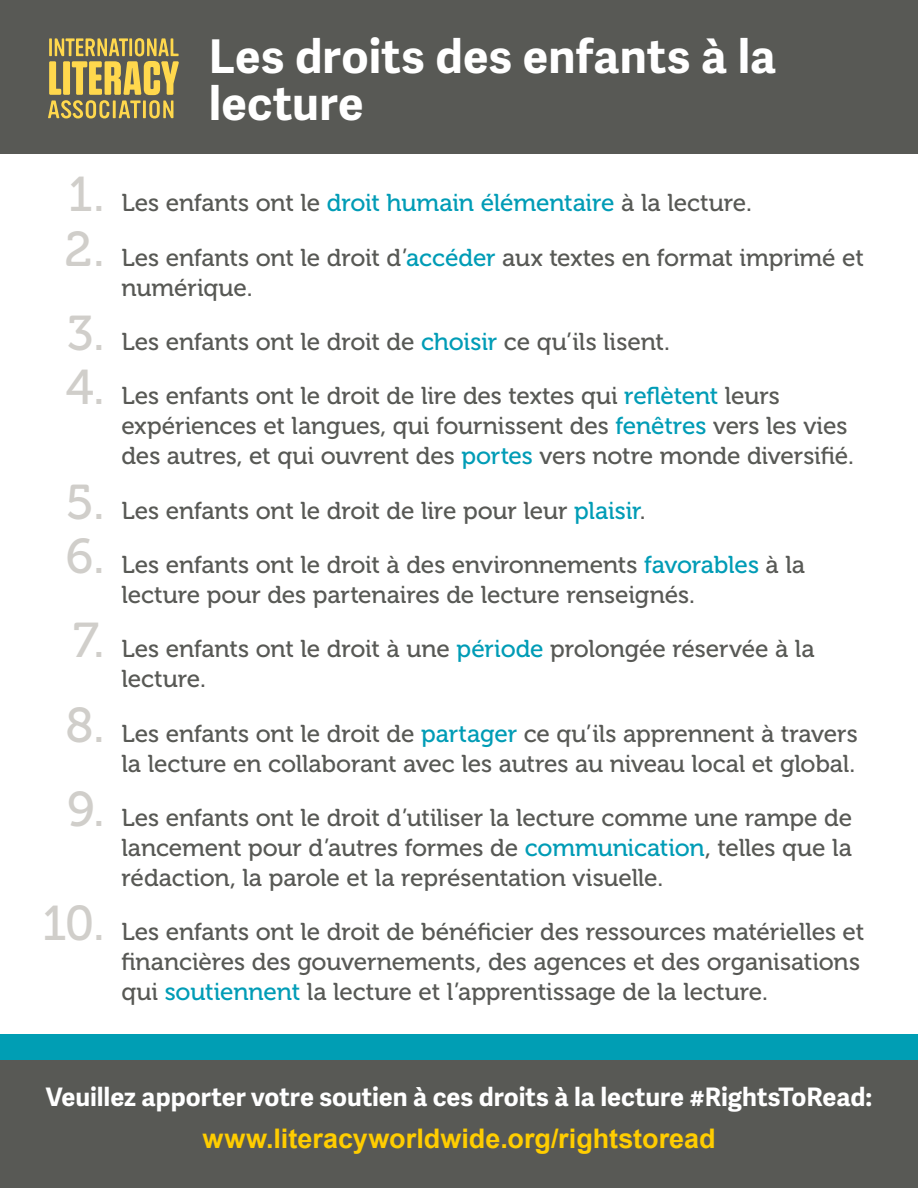
<style>
.page{position:relative;width:918px;height:1188px;background:#fff}
.page>*{position:absolute;margin:0;border:0;box-sizing:border-box;transform-origin:0 0}
.subhead{font:700 46.5px/46.5px "Adelle Sans";letter-spacing:.005em;color:#fff}
.subhead-2{font:700 27px "Arial";color:#ffcd00}
.subhead-3{font:700 25.5px "Adelle Sans";color:#fff}
.List_Paragraph{font:24.3px/30px "Museo 500";letter-spacing:-.005em;color:#585955}
.s1{font-size:48.75px;color:#d0ceca}
.s2{color:#009cb6}
</style>
<div class="page">
<div style="left:0;top:0;width:918px;height:153px;background:#585955"></div>
<svg style="left:48px;top:38px;width:131px;height:80px"></svg>
<div style="left:0;top:1034px;width:918px;height:31px;background:#009eb4"></div>
<div style="left:0;top:1060px;width:918px;height:128px;background:#585955"></div>
<p class="subhead" style="left:209px;top:35px;width:569px">Les droits des enfants à la lecture</p>
<p class="List_Paragraph" style="left:68px;top:188px;width:685px"><span class="s1">1.</span> Les enfants ont le <span class="s2">droit humain élémentaire</span> à la lecture.</p>
<p class="List_Paragraph" style="left:121px;top:243px;width:744px;text-indent:-57px"><span class="s1">2.</span> Les enfants ont le droit d’<span class="s2">accéder</span> aux textes en format imprimé et numérique.</p>
<p class="List_Paragraph" style="left:67px;top:327px;width:604px"><span class="s1">3.</span> Les enfants ont le droit de <span class="s2">choisir</span> ce qu’ils lisent.</p>
<p class="List_Paragraph" style="left:121px;top:381px;width:734px;text-indent:-56px"><span class="s1">4.</span> Les enfants ont le droit de lire des textes qui <span class="s2">reflètent</span> leurs expériences et langues, qui fournissent des <span class="s2">fenêtres</span> vers les vies des autres, et qui ouvrent des <span class="s2">portes</span> vers notre monde diversifié.</p>
<p class="List_Paragraph" style="left:66px;top:496px;width:582px"><span class="s1">5.</span> Les enfants ont le droit de lire pour leur <span class="s2">plaisir</span>.</p>
<p class="List_Paragraph" style="left:121px;top:550px;width:685px;text-indent:-56px"><span class="s1">6.</span> Les enfants ont le droit à des environnements <span class="s2">favorables</span> à la lecture pour des partenaires de lecture renseignés.</p>
<p class="List_Paragraph" style="left:121px;top:634px;width:695px;text-indent:-48px"><span class="s1">7.</span> Les enfants ont le droit à une <span class="s2">période</span> prolongée réservée à la lecture.</p>
<p class="List_Paragraph" style="left:65px;top:719px;width:794px;text-align:right"><span class="s1">8.</span> Les enfants ont le droit de <span class="s2">partager</span> ce qu’ils apprennent à travers la lecture en collaborant avec les autres au niveau local et global.</p>
<p class="List_Paragraph" style="left:121px;top:803px;width:732px;text-align:justify;text-indent:-54px"><span class="s1">9.</span> Les enfants ont le droit d’utiliser la lecture comme une rampe de lancement pour d’autres formes de <span class="s2">communication</span>, telles que la rédaction, la parole et la représentation visuelle.</p>
<p class="List_Paragraph" style="left:121px;top:917px;width:744px;text-indent:-79px"><span class="s1">10.</span> Les enfants ont le droit de bénéficier des ressources matérielles et financières des gouvernements, des agences et des organisations qui <span class="s2">soutiennent</span> la lecture et l’apprentissage de la lecture.</p>
<p class="subhead-3" style="left:46px;top:1082px;width:828px">Veuillez apporter votre soutien à ces droits à la lecture #RightsToRead:</p>
<p class="subhead-2" style="left:202px;top:1120px;width:515px">www.literacyworldwide.org/rightstoread</p>
</div>
